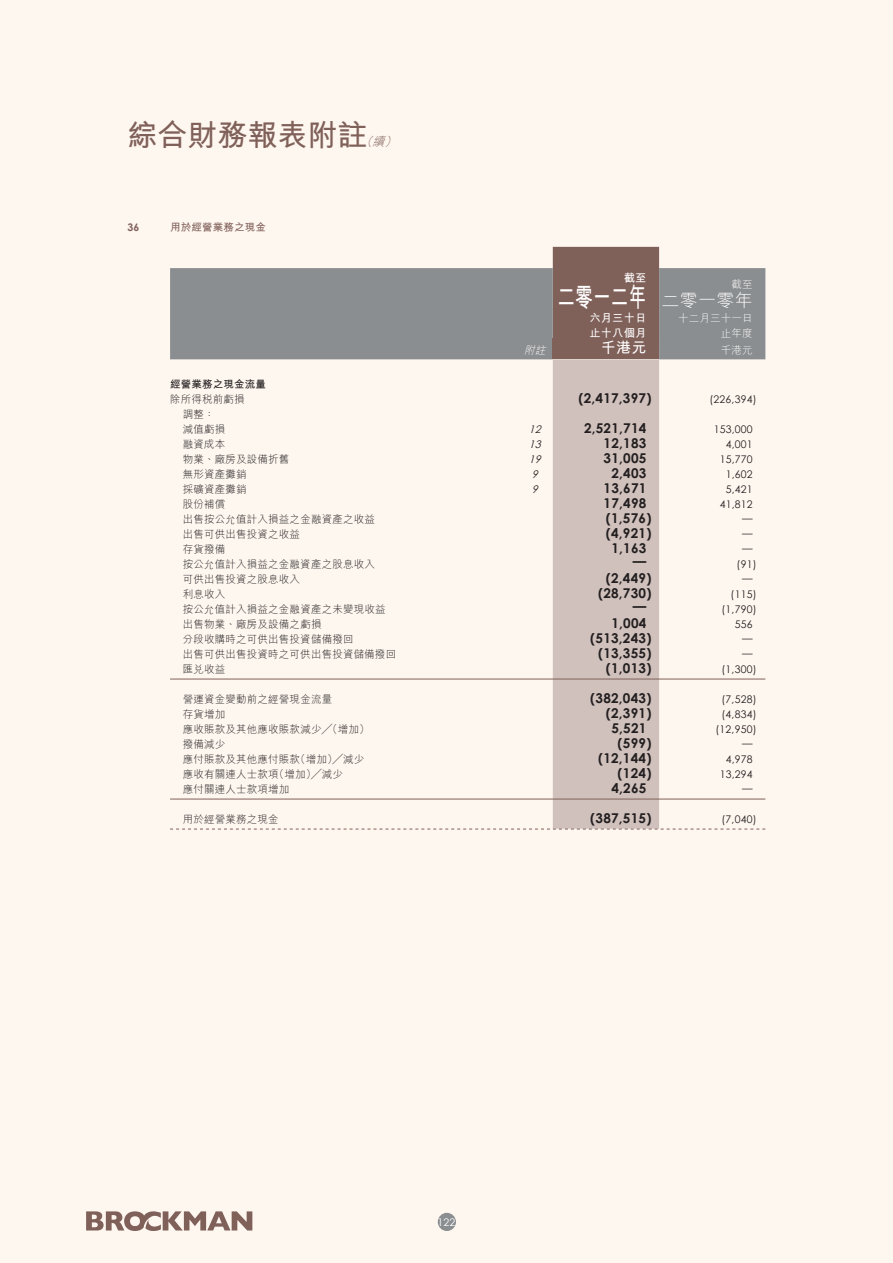
<style>
.page{position:relative;width:893px;height:1263px;background:#fef7f0}
.page>*{position:absolute;margin:0;border:0;box-sizing:border-box;transform-origin:0 0}
.t1{font:700 30px "M Hei HK";color:#80615a}
.t2{font:700 27px "M Hei HK";letter-spacing:.015em;color:#fff;scale:.65 1}
.t3{font:300 18px "M Hei HK";letter-spacing:.015em;color:#fff}
.t4{font:700 15px "M Hei HK";color:#fff}
.t5{font:700 13.5px "Century Gothic";letter-spacing:.015em;color:#231f20}
.t6{font:italic 300 12px "M Hei HK";color:#80615a}
.t7{font:700 11.25px/15px "M Hei HK";letter-spacing:.015em;color:#fff}
.t8{font:300 10.5px/15px "M Hei HK";letter-spacing:.015em;color:#231f20}
.t9{font:10.5px "Century Gothic";letter-spacing:.015em;color:#231f20}
.t10{font:300 10.5px/15px "M Hei HK";letter-spacing:.015em;color:#fff;text-align:right}
.t11{font:700 10.5px "M Hei HK";letter-spacing:.015em;color:#80615a}
.t12{font:700 10.5px "M Hei HK";letter-spacing:.015em;color:#231f20}
.t13{font:italic 10.5px "Century Gothic";color:#231f20}
.t14{font:10.5px "Century Gothic";color:#fff}
.t15{font:700 10.5px "Century Gothic";color:#80615a}
.t16{font:italic 300 10.5px "M Hei HK";color:#fff}
</style>
<div class="page">
<div style="left:438px;top:1213px;width:18px;height:18px;background:#8b8e90;border-radius:50%"></div>
<svg style="left:86px;top:1211px;width:166px;height:20px"></svg>
<div style="left:553px;top:247px;width:106px;height:21px;background:#80615a"></div>
<svg style="left:170px;top:268px;width:595px;height:91px;background:#898788"></svg>
<div style="left:553px;top:339px;width:106px;height:20px;background:#80615a"></div>
<div style="left:553px;top:359px;width:106px;height:470px;background:#d0c1bc"></div>
<hr style="left:170px;top:679px;width:595px;height:1px;background:#80615a">
<hr style="left:170px;top:799px;width:595px;height:1px;background:#80615a">
<svg style="left:170px;top:829px;width:595px;height:1px"></svg>
<h1 class="t1" style="left:128px;top:113px;width:241px">綜合財務報表附註</h1>
<p class="t6" style="left:360px;top:133px;width:42px">（續）</p>
<p class="t15" style="left:128px;top:219px;width:13px">36</p>
<p class="t11" style="left:170px;top:219px;width:97px">用於經營業務之現金</p>
<p class="t7" style="left:624px;top:269px;width:24px">截至</p>
<h2 class="t2" style="left:557px;top:278px;width:138px">二零一二年</h2>
<p class="t7" style="left:589px;top:310px;width:59px">六月三十日止十八個月</p>
<p class="t10" style="left:731px;top:276px;width:23px">截至</p>
<h3 class="t3" style="left:661px;top:288px;width:93px">二零一零年</h3>
<p class="t10" style="left:678px;top:310px;width:76px">十二月三十一日止年度</p>
<p class="t16" style="left:524px;top:343px;width:26px">附註</p>
<h3 class="t4" style="left:601px;top:337px;width:47px">千港元</h3>
<p class="t10" style="left:721px;top:342px;width:33px">千港元</p>
<p class="t12" style="left:170px;top:377px;width:97px">經營業務之現金流量</p>
<p class="t8" style="left:170px;top:391px;width:76px">除所得稅前虧損</p>
<p class="t5" style="left:578px;top:387px;width:75px">(2,417,397)</p>
<p class="t9" style="left:710px;top:392px;width:48px">(226,394)</p>
<p class="t8" style="left:183px;top:406px;width:44px">調整：減值虧損</p>
<p class="t13" style="left:529px;top:422px;width:17px">12</p>
<p class="t5" style="left:584px;top:417px;width:64px">2,521,714</p>
<p class="t9" style="left:714px;top:422px;width:40px">153,000</p>
<p class="t8" style="left:183px;top:436px;width:44px">融資成本</p>
<p class="t13" style="left:529px;top:437px;width:17px">13</p>
<p class="t5" style="left:604px;top:432px;width:44px">12,183</p>
<p class="t9" style="left:726px;top:437px;width:28px">4,001</p>
<p class="t8" style="left:183px;top:451px;width:108px">物業、廠房及設備折舊</p>
<p class="t13" style="left:529px;top:452px;width:17px">19</p>
<p class="t5" style="left:604px;top:447px;width:44px">31,005</p>
<p class="t9" style="left:720px;top:452px;width:34px">15,770</p>
<p class="t8" style="left:183px;top:466px;width:65px">無形資產攤銷</p>
<p class="t13" style="left:532px;top:467px;width:11px">9</p>
<p class="t5" style="left:611px;top:462px;width:36px">2,403</p>
<p class="t9" style="left:726px;top:467px;width:28px">1,602</p>
<p class="t8" style="left:183px;top:481px;width:65px">採礦資產攤銷</p>
<p class="t13" style="left:532px;top:482px;width:11px">9</p>
<p class="t5" style="left:604px;top:477px;width:44px">13,671</p>
<p class="t9" style="left:726px;top:482px;width:28px">5,421</p>
<p class="t8" style="left:183px;top:496px;width:44px">股份補償</p>
<p class="t5" style="left:604px;top:492px;width:44px">17,498</p>
<p class="t9" style="left:720px;top:497px;width:34px">41,812</p>
<p class="t8" style="left:183px;top:511px;width:194px">出售按公允值計入損益之金融資產之收益</p>
<p class="t5" style="left:606px;top:507px;width:47px">(1,576)</p>
<p class="t9" style="left:742px;top:511px;width:12px">—</p>
<p class="t8" style="left:183px;top:526px;width:119px">出售可供出售投資之收益</p>
<p class="t5" style="left:606px;top:522px;width:47px">(4,921)</p>
<p class="t9" style="left:742px;top:526px;width:12px">—</p>
<p class="t8" style="left:183px;top:541px;width:44px">存貨撥備</p>
<p class="t5" style="left:611px;top:537px;width:36px">1,163</p>
<p class="t9" style="left:742px;top:541px;width:12px">—</p>
<p class="t8" style="left:183px;top:556px;width:194px">按公允值計入損益之金融資產之股息收入</p>
<p class="t5" style="left:633px;top:551px;width:15px">—</p>
<p class="t9" style="left:737px;top:557px;width:21px">(91)</p>
<p class="t8" style="left:183px;top:571px;width:119px">可供出售投資之股息收入</p>
<p class="t5" style="left:606px;top:567px;width:47px">(2,449)</p>
<p class="t9" style="left:742px;top:571px;width:12px">—</p>
<p class="t8" style="left:183px;top:586px;width:44px">利息收入</p>
<p class="t5" style="left:598px;top:582px;width:55px">(28,730)</p>
<p class="t9" style="left:731px;top:587px;width:27px">(115)</p>
<p class="t8" style="left:183px;top:601px;width:204px">按公允值計入損益之金融資產之未變現收益</p>
<p class="t5" style="left:633px;top:596px;width:15px">—</p>
<p class="t9" style="left:721px;top:602px;width:36px">(1,790)</p>
<p class="t8" style="left:183px;top:616px;width:140px">出售物業、廠房及設備之虧損</p>
<p class="t5" style="left:611px;top:612px;width:36px">1,004</p>
<p class="t9" style="left:735px;top:617px;width:19px">556</p>
<p class="t8" style="left:183px;top:631px;width:172px">分段收購時之可供出售投資儲備撥回</p>
<p class="t5" style="left:590px;top:627px;width:63px">(513,243)</p>
<p class="t9" style="left:742px;top:631px;width:12px">—</p>
<p class="t8" style="left:183px;top:646px;width:215px">出售可供出售投資時之可供出售投資儲備撥回</p>
<p class="t5" style="left:598px;top:642px;width:55px">(13,355)</p>
<p class="t9" style="left:742px;top:646px;width:12px">—</p>
<p class="t8" style="left:183px;top:661px;width:44px">匯兌收益</p>
<p class="t5" style="left:606px;top:657px;width:47px">(1,013)</p>
<p class="t9" style="left:721px;top:662px;width:36px">(1,300)</p>
<p class="t8" style="left:183px;top:691px;width:151px">營運資金變動前之經營現金流量</p>
<p class="t5" style="left:590px;top:687px;width:63px">(382,043)</p>
<p class="t9" style="left:721px;top:692px;width:36px">(7,528)</p>
<p class="t8" style="left:183px;top:706px;width:44px">存貨增加</p>
<p class="t5" style="left:606px;top:702px;width:47px">(2,391)</p>
<p class="t9" style="left:721px;top:707px;width:36px">(4,834)</p>
<p class="t8" style="left:183px;top:721px;width:188px">應收賬款及其他應收賬款減少╱（增加）</p>
<p class="t5" style="left:611px;top:717px;width:36px">5,521</p>
<p class="t9" style="left:716px;top:722px;width:42px">(12,950)</p>
<p class="t8" style="left:183px;top:736px;width:44px">撥備減少</p>
<p class="t5" style="left:618px;top:732px;width:35px">(599)</p>
<p class="t9" style="left:742px;top:736px;width:12px">—</p>
<p class="t8" style="left:183px;top:751px;width:183px">應付賬款及其他應付賬款（增加）╱減少</p>
<p class="t5" style="left:598px;top:747px;width:55px">(12,144)</p>
<p class="t9" style="left:726px;top:752px;width:28px">4,978</p>
<p class="t8" style="left:183px;top:766px;width:162px">應收有關連人士款項（增加）╱減少</p>
<p class="t5" style="left:618px;top:762px;width:35px">(124)</p>
<p class="t9" style="left:720px;top:767px;width:34px">13,294</p>
<p class="t8" style="left:183px;top:781px;width:108px">應付關連人士款項增加</p>
<p class="t5" style="left:611px;top:777px;width:36px">4,265</p>
<p class="t9" style="left:742px;top:781px;width:12px">—</p>
<p class="t8" style="left:183px;top:811px;width:97px">用於經營業務之現金</p>
<p class="t5" style="left:590px;top:807px;width:63px">(387,515)</p>
<p class="t9" style="left:721px;top:812px;width:36px">(7,040)</p>
<p class="t14" style="left:438px;top:1214px;width:19px">122</p>
</div>
